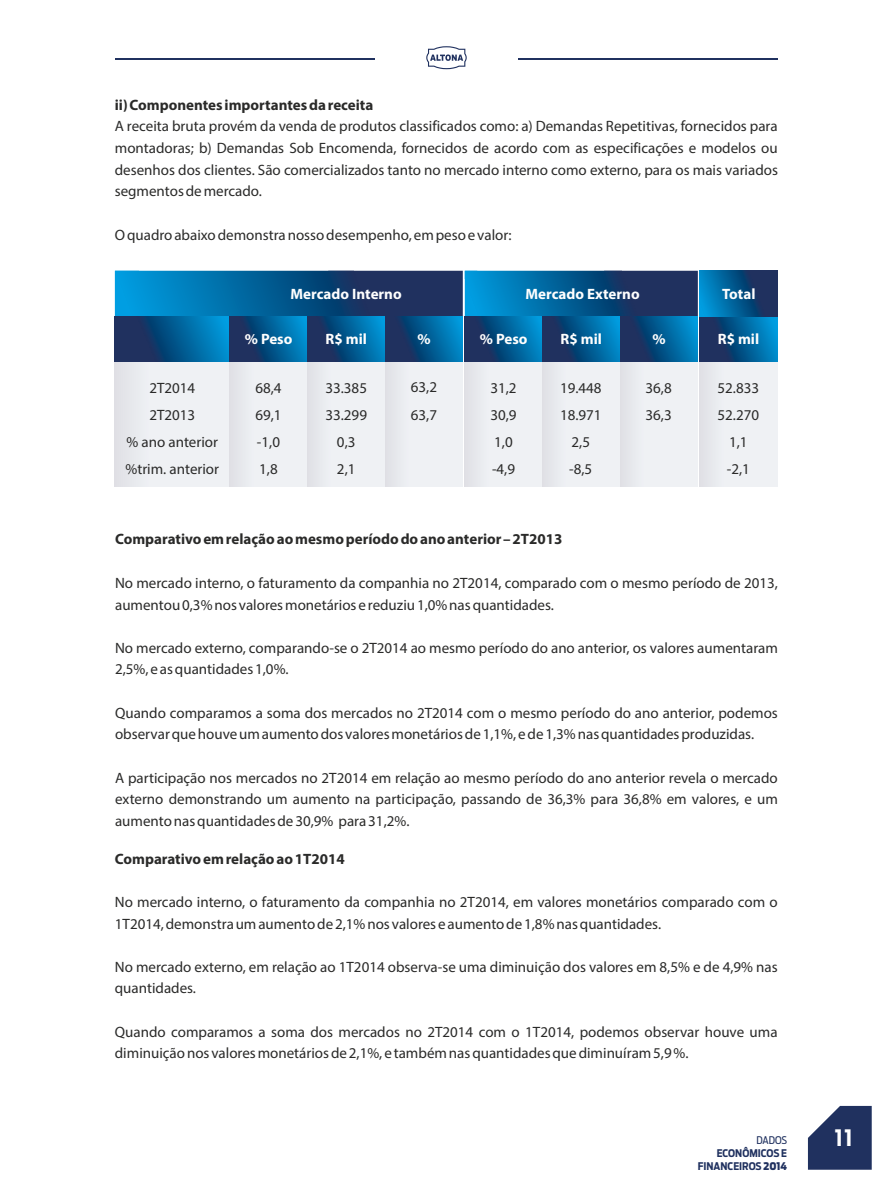
<style>
.page{position:relative;width:893px;height:1191px;background:#fff}
.page>*{position:absolute;margin:0;border:0;box-sizing:border-box;transform-origin:0 0}
.t1{font:700 22.5px "Ford Antenna Cond";color:#fefefe}
.t2{font:15px/27px "Myriad Pro";color:#2a2a29}
.t3{font:700 15px "Myriad Pro";color:#2a2a29}
.t4{font:700 15px "Myriad Pro";color:#fefefe}
.t5{font:700 10.5px/12.6px "Ford Antenna Cond";color:#20315f;text-align:right}
.t6{font:10.5px "Ford Antenna Cond";letter-spacing:-.01em;color:#20315f}
.s1{font-weight:900}
</style>
<div class="page">
<svg style="left:426px;top:46px;width:41px;height:23px"></svg>
<hr style="left:115px;top:59px;width:260px;height:1px;background:#20315f">
<hr style="left:518px;top:59px;width:260px;height:1px;background:#20315f">
<svg style="left:808px;top:1106px;width:64px;height:63px;background:#3d4b73"></svg>
<div style="left:144px;top:359px;width:86px;height:127px;background:#eff1f4"></div>
<div style="left:249px;top:359px;width:58px;height:127px;background:#eff1f4"></div>
<div style="left:327px;top:359px;width:58px;height:127px;background:#eff1f4"></div>
<div style="left:405px;top:359px;width:58px;height:127px;background:#eff1f4"></div>
<div style="left:484px;top:359px;width:58px;height:127px;background:#eff1f4"></div>
<div style="left:562px;top:359px;width:58px;height:127px;background:#eff1f4"></div>
<div style="left:640px;top:359px;width:58px;height:127px;background:#eff1f4"></div>
<div style="left:719px;top:359px;width:58px;height:127px;background:#eff1f4"></div>
<svg style="left:115px;top:271px;width:662px;height:91px;background:#0b588d"></svg>
<p class="t3" style="left:115px;top:99px;width:260px">ii) Componentes importantes da receita</p>
<p class="t2" style="left:115px;top:117px;width:665px;line-height:21.6px;text-align:justify">A receita bruta provém da venda de produtos classificados como: a) Demandas Repetitivas, fornecidos para montadoras; b) Demandas Sob Encomenda, fornecidos de acordo com as especificações e modelos ou desenhos dos clientes. São comercializados tanto no mercado interno como externo, para os mais variados segmentos de mercado.</p>
<p class="t2" style="left:115px;top:222px;width:398px">O quadro abaixo demonstra nosso desempenho, em peso e valor:</p>
<p class="t2" style="left:126px;top:375px;width:95px;text-align:center">2T2014<br>2T2013<br>% ano anterior %trim. anterior</p>
<p class="t4" style="left:291px;top:287px;width:113px">Mercado Interno</p>
<p class="t4" style="left:245px;top:333px;width:49px">% Peso</p>
<p class="t4" style="left:326px;top:333px;width:43px">R$ mil</p>
<p class="t4" style="left:417px;top:333px;width:15px">%</p>
<p class="t4" style="left:480px;top:333px;width:49px">% Peso</p>
<p class="t4" style="left:561px;top:333px;width:43px">R$ mil</p>
<p class="t4" style="left:652px;top:333px;width:15px">%</p>
<p class="t4" style="left:718px;top:333px;width:43px">R$ mil</p>
<p class="t4" style="left:526px;top:287px;width:116px">Mercado Externo</p>
<p class="t4" style="left:722px;top:287px;width:35px">Total</p>
<p class="t2" style="left:255px;top:375px;width:28px;text-align:justify">68,4<br>69,1 -1,0<br>1,8</p>
<p class="t2" style="left:325px;top:375px;width:43px;text-align:center">33.385<br>33.299<br>0,3<br>2,1</p>
<p class="t2" style="left:411px;top:375px;width:28px">63,2<br>63,7</p>
<p class="t2" style="left:490px;top:375px;width:28px">31,2<br>30,9<br>1,0 -4,9</p>
<p class="t2" style="left:560px;top:375px;width:43px;text-align:center">19.448<br>18.971<br>2,5 -8,5</p>
<p class="t2" style="left:645px;top:375px;width:28px">36,8<br>36,3</p>
<p class="t2" style="left:718px;top:375px;width:43px;text-align:center">52.833<br>52.270<br>1,1 -2,1</p>
<p class="t3" style="left:115px;top:532px;width:449px">Comparativo em relação ao mesmo período do ano anterior – 2T2013</p>
<p class="t2" style="left:115px;top:573px;width:664px;line-height:21.6px">No mercado interno, o faturamento da companhia no 2T2014, comparado com o mesmo período de 2013, aumentou 0,3% nos valores monetários e reduziu 1,0% nas quantidades.</p>
<p class="t2" style="left:115px;top:638px;width:664px;line-height:21.6px">No mercado externo, comparando-se o 2T2014 ao mesmo período do ano anterior, os valores aumentaram<br>2,5%, e as quantidades 1,0%.</p>
<p class="t2" style="left:115px;top:703px;width:664px;line-height:21.6px">Quando comparamos a soma dos mercados no 2T2014 com o mesmo período do ano anterior, podemos observar que houve um aumento dos valores monetários de 1,1%, e de 1,3% nas quantidades produzidas.</p>
<p class="t2" style="left:115px;top:768px;width:664px;line-height:21.6px;text-align:justify">A participação nos mercados no 2T2014 em relação ao mesmo período do ano anterior revela o mercado externo demonstrando um aumento na participação, passando de 36,3% para 36,8% em valores, e um aumento nas quantidades de 30,9% para 31,2%.</p>
<p class="t3" style="left:115px;top:852px;width:231px">Comparativo em relação ao 1T2014</p>
<p class="t2" style="left:115px;top:892px;width:664px;line-height:21.6px">No mercado interno, o faturamento da companhia no 2T2014, em valores monetários comparado com o<br>1T2014, demonstra um aumento de 2,1% nos valores e aumento de 1,8% nas quantidades.</p>
<p class="t2" style="left:115px;top:957px;width:664px;line-height:21.6px">No mercado externo, em relação ao 1T2014 observa-se uma diminuição dos valores em 8,5% e de 4,9% nas quantidades.</p>
<p class="t2" style="left:115px;top:1022px;width:664px;line-height:21.6px">Quando comparamos a soma dos mercados no 2T2014 com o 1T2014, podemos observar houve uma diminuição nos valores monetários de 2,1%, e também nas quantidades que diminuíram 5,9 %.</p>
<p class="t6" style="left:756px;top:1136px;width:32px">DADOS</p>
<h1 class="t1" style="left:835px;top:1128px;width:19px">11</h1>
<p class="t5" style="left:698px;top:1147px;width:91px">ECONÔMICOS E<br>FINANCEIROS <span class="s1">2014</span></p>
</div>
